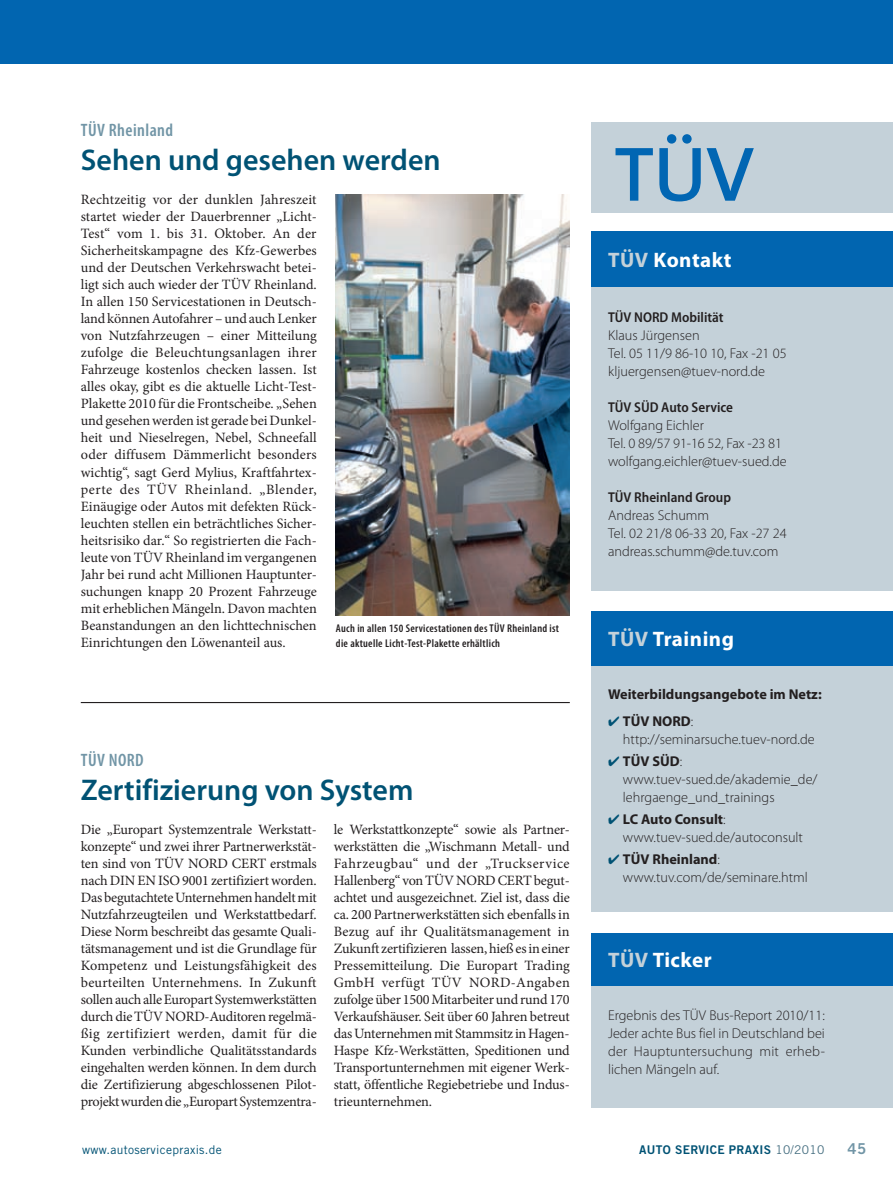
<style>
.page{position:relative;width:893px;height:1187px;background:#fff}
.page>*{position:absolute;margin:0;border:0;box-sizing:border-box;transform-origin:0 0}
.t1{font:600 30px "Myriad Pro";color:#005274}
.t2{font:700 21px "Myriad Pro";letter-spacing:.025em;color:#fff}
.t3{font:600 condensed 18px "Myriad Pro";letter-spacing:.025em;color:#7195a6}
.t4{font:15px "Trade Gothic LT Std Bd 2";color:#7195a6}
.t5{font:14.25px/17px "Minion Pro";letter-spacing:-.01em;color:#231f20;text-align:justify}
.t6{font:300 14.25px/18px "Myriad Pro";color:#231f20}
.t7{font:600 semi-condensed 14.25px "Myriad Pro";color:#231f20}
.t8{font:700 14.25px/27px "Myriad Pro";color:#231f20}
.t9{font:12px "Trade Gothic LT Std";letter-spacing:.025em;color:#005274}
.t10{font:12px "Trade Gothic LT Std Bd 2";letter-spacing:.025em;color:#005274}
.t11{font:600 condensed 11.25px/15px "Myriad Pro";letter-spacing:.025em;color:#231f20}
.s1{color:#c4d1d9}
.s2{font-weight:300}
.s3{font-weight:700}
.s4{font-family:"Trade Gothic LT Std";color:#456e80}
</style>
<div class="page">
<div style="left:591px;top:231px;width:302px;height:360px;background:#c4d1d9"></div>
<div style="left:591px;top:231px;width:302px;height:56px;background:#0165b0"></div>
<div style="left:591px;top:932px;width:302px;height:175px;background:#c4d1d9"></div>
<div style="left:591px;top:932px;width:302px;height:53px;background:#0165b0"></div>
<hr style="left:81px;top:702px;width:489px;height:1px;background:#231f20">
<div style="left:591px;top:122px;width:302px;height:91px;background:#c4d1d9"></div>
<svg style="left:615px;top:148px;width:38px;height:53px"></svg>
<svg style="left:659px;top:134px;width:42px;height:67px"></svg>
<svg style="left:707px;top:148px;width:47px;height:53px"></svg>
<div style="left:591px;top:611px;width:302px;height:300px;background:#c4d1d9"></div>
<div style="left:591px;top:611px;width:302px;height:54px;background:#0165b0"></div>
<img style="left:336px;top:195px;width:234px;height:420px">
<div style="left:0;top:0;width:893px;height:64px;background:#0165b0"></div>
<p class="t3" style="left:81px;top:119px;width:94px">TÜV Rheinland</p>
<h1 class="t1" style="left:81px;top:141px;width:361px">Sehen und gesehen werden</h1>
<p class="t5" style="left:81px;top:191px;width:238px">Rechtzeitig vor der dunklen Jahreszeit startet wieder der Dauerbrenner „Licht-Test“ vom 1. bis 31. Oktober. An der Sicherheitskampagne des Kfz-Gewerbes und der Deutschen Verkehrswacht betei&shy;ligt sich auch wieder der TÜV Rheinland.<br>In allen 150 Servicestationen in Deutsch&shy;land können Autofahrer – und auch Lenker von Nutzfahrzeugen – einer Mitteilung zufolge die Beleuchtungsanlagen ihrer Fahrzeuge kostenlos checken lassen. Ist alles okay, gibt es die aktuelle Licht-Test-Plakette 2010 für die Frontscheibe. „Sehen und gesehen werden ist gerade bei Dunkel&shy;heit und Nieselregen, Nebel, Schneefall oder diffusem Dämmerlicht besonders wichtig“, sagt Gerd Mylius, Kraftfahrtex&shy;perte des TÜV Rheinland. „Blender, Einäugige oder Autos mit defekten Rück&shy;leuchten stellen ein beträchtliches Sicher&shy;heitsrisiko dar.“ So registrierten die Fach&shy;leute von TÜV Rheinland im vergangenen Jahr bei rund acht Millionen Hauptunter&shy;suchungen knapp 20 Prozent Fahrzeuge mit erheblichen Mängeln. Davon machten Beanstandungen an den lichttechnischen Einrichtungen den Löwenanteil aus.</p>
<p class="t11" style="left:336px;top:620px;width:225px">Auch in allen 150 Servicestationen des TÜV Rheinland ist die aktuelle Licht-Test-Plakette erhältlich</p>
<p class="t3" style="left:81px;top:748px;width:64px">TÜV NORD</p>
<h1 class="t1" style="left:81px;top:770px;width:334px">Zertifizierung von System</h1>
<p class="t5" style="left:81px;top:820px;width:238px">Die „Europart Systemzentrale Werkstatt&shy;konzepte“ und zwei ihrer Partnerwerkstät&shy;ten sind von TÜV NORD CERT erstmals nach DIN EN ISO 9001 zertifiziert worden.<br>Das begutachtete Unternehmen handelt mit Nutzfahrzeugteilen und Werkstattbedarf.<br>Diese Norm beschreibt das gesamte Quali&shy;tätsmanagement und ist die Grundlage für Kompetenz und Leistungsfähigkeit des beurteilten Unternehmens. In Zukunft sollen auch alle Europart Systemwerkstätten durch die TÜV NORD-Auditoren regelmä&shy;ßig zertifiziert werden, damit für die Kunden verbindliche Qualitätsstandards eingehalten werden können. In dem durch die Zertifizierung abgeschlossenen Pilot&shy;projekt wurden die „Europart Systemzentra-</p>
<p class="t5" style="left:334px;top:820px;width:238px">le Werkstattkonzepte“ sowie als Partner&shy;werkstätten die „Wischmann Metall- und Fahrzeugbau“ und der „Truckservice Hallenberg“ von TÜV NORD CERT begut&shy;achtet und ausgezeichnet. Ziel ist, dass die ca. 200 Partnerwerkstätten sich ebenfalls in Bezug auf ihr Qualitätsmanagement in Zukunft zertifizieren lassen, hieß es in einer Pressemitteilung. Die Europart Trading GmbH verfügt TÜV NORD-Angaben zufolge über 1500 Mitarbeiter und rund 170<br>Verkaufshäuser. Seit über 60 Jahren betreut das Unternehmen mit Stammsitz in Hagen-Haspe Kfz-Werkstätten, Speditionen und Transportunternehmen mit eigener Werk&shy;statt, öffentliche Regiebetriebe und Indus&shy;trieunternehmen.</p>
<h2 class="t2" style="left:608px;top:246px;width:125px"><span class="s1">TÜV</span> Kontakt</h2>
<p class="t7" style="left:608px;top:310px;width:117px">TÜV NORD Mobilität</p>
<p class="t6" style="left:608px;top:326px;width:180px">Klaus Jürgensen<br>Tel. 05 11/9 86-10 10, Fax -21 05 kljuergensen@tuev-nord.de</p>
<p class="t7" style="left:608px;top:400px;width:126px">TÜV SÜD Auto Service</p>
<p class="t6" style="left:608px;top:416px;width:180px">Wolfgang Eichler<br>Tel. 0 89/57 91-16 52, Fax -23 81 wolfgang.eichler@tuev-sued.de</p>
<p class="t7" style="left:608px;top:490px;width:125px">TÜV Rheinland Group</p>
<p class="t6" style="left:608px;top:506px;width:180px">Andreas Schumm<br>Tel. 02 21/8 06-33 20, Fax -27 24 andreas.schumm@de.tuv.com</p>
<h2 class="t2" style="left:608px;top:625px;width:127px"><span class="s1">TÜV</span> Training</h2>
<p class="t8" style="left:623px;top:679px;width:200px;text-indent:-15px">Weiterbildungsangebote im Netz:<br>TÜV NORD<span class="s2">:</span></p>
<p class="t6" style="left:623px;top:727px;width:193px;line-height:22.2px">http://seminarsuche.tuev-nord.de<br><span class="s3">TÜV SÜD</span>:</p>
<p class="t6" style="left:623px;top:769px;width:196px">www.tuev-sued.de/akademie_de/ lehrgaenge_und_trainings</p>
<p class="t6" style="left:623px;top:810px;width:182px"><span class="s3">LC Auto Consult</span>: www.tuev-sued.de/autoconsult</p>
<p class="t6" style="left:623px;top:850px;width:186px"><span class="s3">TÜV Rheinland</span>: www.tuv.com/de/seminare.html</p>
<h2 class="t2" style="left:608px;top:946px;width:105px"><span class="s1">TÜV</span> Ticker</h2>
<p class="t6" style="left:608px;top:1006px;width:218px;text-align:justify">Ergebnis des TÜV Bus-Report 2010/11:<br>Jeder achte Bus fiel in Deutschland bei der Hauptuntersuchung mit erheb&shy;lichen Mängeln auf.</p>
<p class="t9" style="left:82px;top:1141px;width:141px">www.autoservicepraxis.de</p>
<p class="t10" style="left:639px;top:1141px;width:187px">AUTO SERVICE PRAXIS <span class="s4">10/2010</span></p>
<p class="t4" style="left:847px;top:1138px;width:20px">45</p>
</div>
